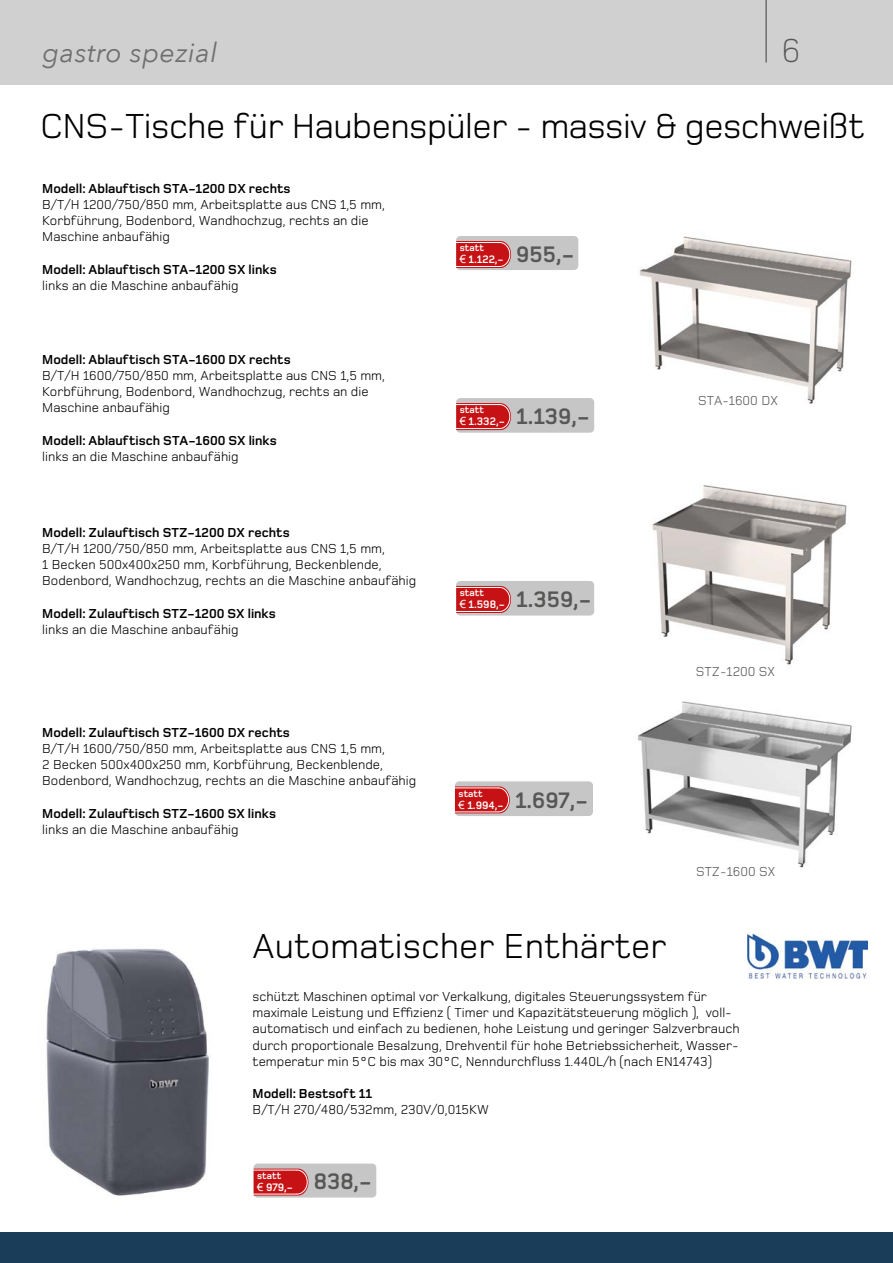
<style>
.page{position:relative;width:893px;height:1263px;background:#fff}
.page>*{position:absolute;margin:0;border:0;box-sizing:border-box;transform-origin:0 0}
.t1{font:36px "Foundry Monoline W04";letter-spacing:-.015em;color:#000}
.t2{font:300 34.5px "Foundry Monoline W04";color:#575756}
.t3{font:italic 27px "Avenir Next";letter-spacing:.02em;color:#706f6f}
.t4{font:13.5px/16.2px "Foundry Monoline W04";color:#000}
.t5{font:700 13.5px "Foundry Monoline W04";color:#000}
.t6{font:13.5px "Foundry Monoline W04";color:#575756}
.t7{font:700 11.25px "Foundry Monoline W04";color:#fff}
.t8{font:700 9.75px "Foundry Monoline W04";color:#fff}
.s1{font-family:"Arial";font-weight:400}
.s2{font-size:23.25px;color:#575756}
</style>
<div class="page">
<div style="left:0;top:0;width:893px;height:85px;background:#d0d0d0"></div>
<div style="left:0;top:1231px;width:893px;height:32px;background:#1a3e59"></div>
<hr style="left:765px;top:0;width:2px;height:63px;background:#706f6f">
<img style="left:46px;top:948px;width:163px;height:248px">
<img style="left:747px;top:928px;width:120px;height:50px">
<img style="left:639px;top:236px;width:213px;height:168px">
<img style="left:652px;top:485px;width:195px;height:180px">
<img style="left:637px;top:701px;width:215px;height:167px">
<div style="left:456px;top:236px;width:122px;height:34px;background:#c6c6c6;border-radius:4px"></div>
<svg style="left:456px;top:241px;width:55px;height:27px"></svg>
<div style="left:456px;top:581px;width:138px;height:34px;background:#c6c6c6;border-radius:4px"></div>
<svg style="left:456px;top:586px;width:55px;height:27px"></svg>
<div style="left:455px;top:781px;width:138px;height:35px;background:#c6c6c6;border-radius:4px"></div>
<svg style="left:455px;top:786px;width:55px;height:27px"></svg>
<div style="left:253px;top:1163px;width:123px;height:34px;background:#c6c6c6;border-radius:4px"></div>
<svg style="left:253px;top:1168px;width:55px;height:27px"></svg>
<div style="left:456px;top:398px;width:138px;height:35px;background:#c6c6c6;border-radius:4px"></div>
<svg style="left:456px;top:403px;width:55px;height:27px"></svg>
<h3 class="t3" style="left:43px;top:30px;width:176px">gastro spezial</h3>
<h2 class="t2" style="left:781px;top:26px;width:21px">6</h2>
<h1 class="t1" style="left:40px;top:101px;width:826px">CNS-Tische für Haubenspüler - massiv &amp; geschweißt</h1>
<p class="t5" style="left:42px;top:179px;width:250px">Modell: Ablauftisch STA-1200 DX rechts</p>
<p class="t4" style="left:42px;top:195px;width:344px">B/T/H 1200/750/850 mm, Arbeitsplatte aus CNS 1,5 mm,<br>Korbführung, Bodenbord, Wandhochzug, rechts an die<br>Maschine anbaufähig</p>
<p class="t5" style="left:42px;top:260px;width:236px">Modell: Ablauftisch STA-1200 SX links</p>
<p class="t4" style="left:42px;top:276px;width:198px">links an die Maschine anbaufähig</p>
<p class="t5" style="left:42px;top:350px;width:250px">Modell: Ablauftisch STA-1600 DX rechts</p>
<p class="t4" style="left:42px;top:366px;width:344px">B/T/H 1600/750/850 mm, Arbeitsplatte aus CNS 1,5 mm,<br>Korbführung, Bodenbord, Wandhochzug, rechts an die<br>Maschine anbaufähig</p>
<p class="t5" style="left:42px;top:431px;width:236px">Modell: Ablauftisch STA-1600 SX links</p>
<p class="t4" style="left:42px;top:447px;width:198px">links an die Maschine anbaufähig</p>
<p class="t5" style="left:42px;top:523px;width:249px">Modell: Zulauftisch STZ-1200 DX rechts</p>
<p class="t4" style="left:42px;top:539px;width:376px">B/T/H 1200/750/850 mm, Arbeitsplatte aus CNS 1,5 mm,<br>1 Becken 500x400x250 mm, Korbführung, Beckenblende,<br>Bodenbord, Wandhochzug, rechts an die Maschine anbaufähig</p>
<p class="t5" style="left:42px;top:604px;width:235px">Modell: Zulauftisch STZ-1200 SX links</p>
<p class="t4" style="left:42px;top:620px;width:198px">links an die Maschine anbaufähig</p>
<p class="t5" style="left:42px;top:723px;width:249px">Modell: Zulauftisch STZ-1600 DX rechts</p>
<p class="t4" style="left:42px;top:739px;width:376px">B/T/H 1600/750/850 mm, Arbeitsplatte aus CNS 1,5 mm,<br>2 Becken 500x400x250 mm, Korbführung, Beckenblende,<br>Bodenbord, Wandhochzug, rechts an die Maschine anbaufähig</p>
<p class="t5" style="left:42px;top:804px;width:235px">Modell: Zulauftisch STZ-1600 SX links</p>
<p class="t4" style="left:42px;top:820px;width:198px">links an die Maschine anbaufähig</p>
<p class="t8" style="left:460px;top:241px;width:26px">statt</p>
<p class="t7" style="left:460px;top:252px;width:116px"><span class="s1">€</span> 1.122,- <span class="s2">955,-</span></p>
<p class="t8" style="left:460px;top:403px;width:26px">statt</p>
<p class="t7" style="left:460px;top:414px;width:131px"><span class="s1">€</span> 1.332,- <span class="s2">1.139,-</span></p>
<p class="t8" style="left:460px;top:586px;width:26px">statt</p>
<p class="t7" style="left:460px;top:597px;width:133px"><span class="s1">€</span> 1.598,- <span class="s2">1.359,-</span></p>
<p class="t8" style="left:459px;top:787px;width:26px">statt</p>
<p class="t7" style="left:459px;top:797px;width:131px"><span class="s1">€</span> 1.994,- <span class="s2">1.697,-</span></p>
<h1 class="t1" style="left:253px;top:921px;width:415px">Automatischer Enthärter</h1>
<p class="t6" style="left:698px;top:391px;width:81px">STA-1600 DX</p>
<p class="t6" style="left:696px;top:662px;width:81px">STZ-1200 SX</p>
<p class="t6" style="left:696px;top:862px;width:81px">STZ-1600 SX</p>
<p class="t4" style="left:253px;top:987px;width:489px">schützt Maschinen optimal vor Verkalkung, digitales Steuerungssystem für maximale Leistung und Effizienz ( Timer und Kapazitätsteuerung möglich ), voll&shy;automatisch und einfach zu bedienen, hohe Leistung und geringer Salzverbrauch durch proportionale Besalzung, Drehventil für hohe Betriebssicherheit, Wasser&shy;temperatur min 5°C bis max 30°C, Nenndurchfluss 1.440L/h (nach EN14743)</p>
<p class="t5" style="left:253px;top:1084px;width:121px">Modell: Bestsoft 11</p>
<p class="t4" style="left:253px;top:1101px;width:238px">B/T/H 270/480/532mm, 230V/0,015KW</p>
<p class="t8" style="left:257px;top:1169px;width:26px">statt</p>
<p class="t7" style="left:257px;top:1179px;width:116px"><span class="s1">€</span> 979,- <sup>838,-</sup></p>
</div>
